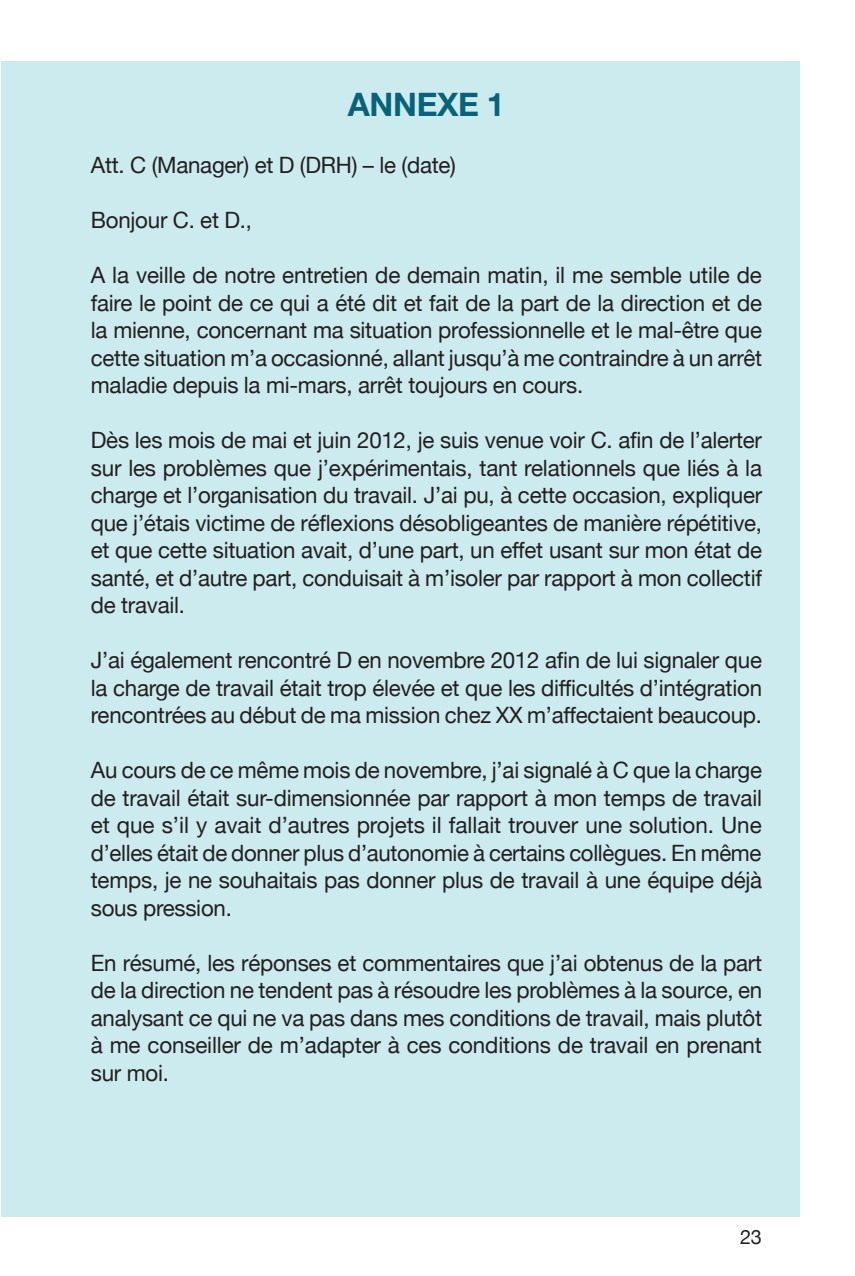
<style>
.page{position:relative;width:855px;height:1276px;background:#fff}
.page>*{position:absolute;margin:0;border:0;box-sizing:border-box;transform-origin:0 0}
.Annexe{font:700 32.5px "Helvetica Neue";letter-spacing:-.01em;color:#086279}
.Texte_courant{font:22.5px/27.5px "Helvetica Neue";letter-spacing:-.01em;color:#231f20;text-align:justify}
.t1{font:20px "Helvetica Neue";color:#231f20}
</style>
<div class="page">
<div style="left:1px;top:61px;width:798px;height:1155px;background:#ccebee"></div>
<p class="Annexe" style="left:348px;top:85px;width:158px">ANNEXE 1</p>
<p class="Texte_courant" style="left:91px;top:153px;width:366px">Att. C (Manager) et D (DRH) – le (date)</p>
<p class="Texte_courant" style="left:91px;top:208px;width:163px">Bonjour C. et D.,</p>
<p class="Texte_courant" style="left:91px;top:263px;width:672px">A la veille de notre entretien de demain matin, il me semble utile de faire le point de ce qui a été dit et fait de la part de la direction et de la mienne, concernant ma situation professionnelle et le mal-être que cette situation m’a occasionné, allant jusqu’à me contraindre à un arrêt maladie depuis la mi-mars, arrêt toujours en cours.</p>
<p class="Texte_courant" style="left:91px;top:428px;width:672px">Dès les mois de mai et juin 2012, je suis venue voir C. afin de l’alerter sur les problèmes que j’expérimentais, tant relationnels que liés à la charge et l’organisation du travail. J’ai pu, à cette occasion, expliquer que j’étais victime de réflexions désobligeantes de manière répétitive, et que cette situation avait, d’une part, un effet usant sur mon état de santé, et d’autre part, conduisait à m’isoler par rapport à mon collectif de travail.</p>
<p class="Texte_courant" style="left:91px;top:648px;width:672px">J’ai également rencontré D en novembre 2012 afin de lui signaler que la charge de travail était trop élevée et que les difficultés d’intégration rencontrées au début de ma mission chez XX m’affectaient beaucoup.</p>
<p class="Texte_courant" style="left:91px;top:758px;width:672px">Au cours de ce même mois de novembre, j’ai signalé à C que la charge de travail était sur-dimensionnée par rapport à mon temps de travail et que s’il y avait d’autres projets il fallait trouver une solution. Une d’elles était de donner plus d’autonomie à certains collègues. En même temps, je ne souhaitais pas donner plus de travail à une équipe déjà sous pression.</p>
<p class="Texte_courant" style="left:91px;top:950px;width:672px">En résumé, les réponses et commentaires que j’ai obtenus de la part de la direction ne tendent pas à résoudre les problèmes à la source, en analysant ce qui ne va pas dans mes conditions de travail, mais plutôt à me conseiller de m’adapter à ces conditions de travail en prenant sur moi.</p>
<p class="t1" style="left:739px;top:1222px;width:23px">23</p>
</div>
